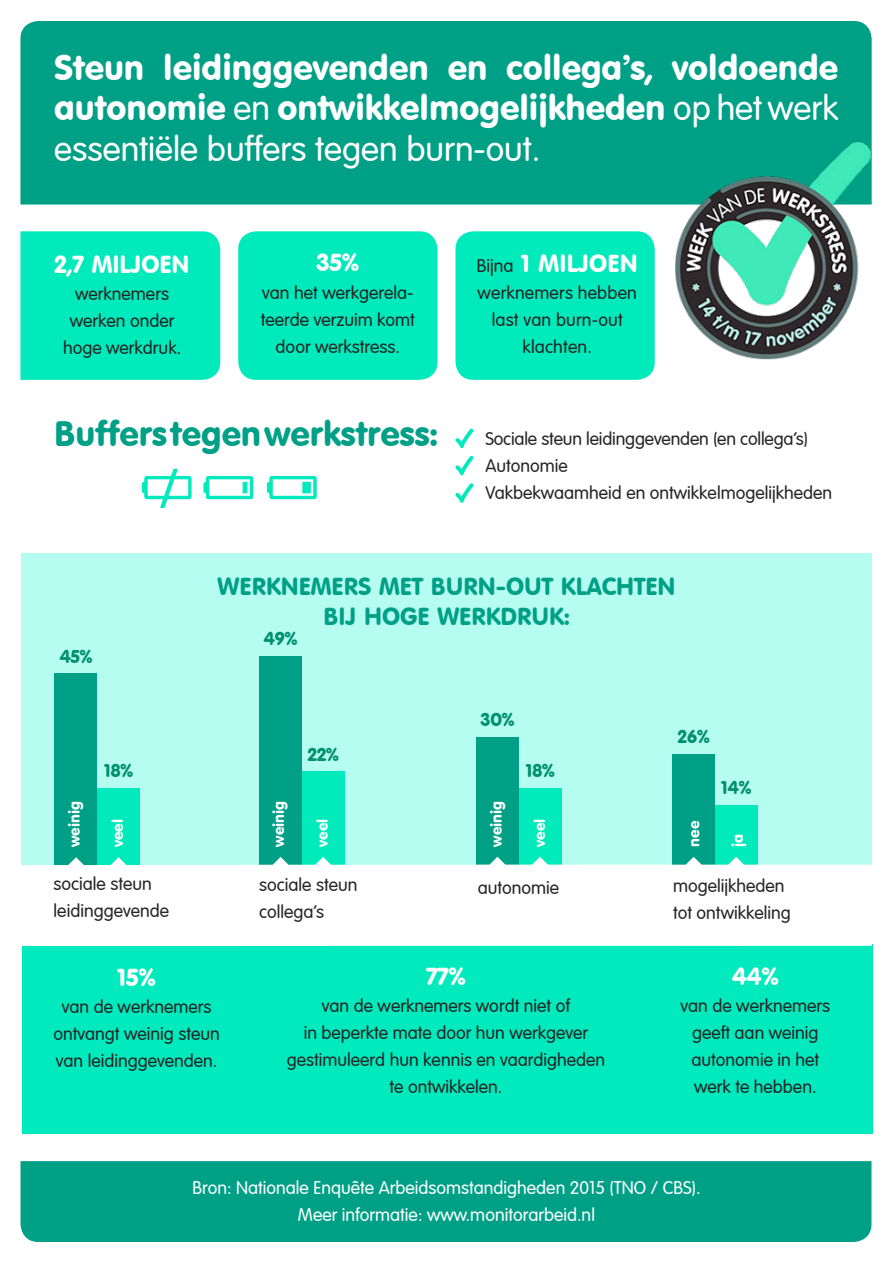
<style>
.page{position:relative;width:893px;height:1263px;background:#fff}
.page>*{position:absolute;margin:0;border:0;box-sizing:border-box;transform-origin:0 0}
.t1{font:34.5px/40.5px "VAG Rounded BT";color:#fff}
.t2{font:300 34.5px "VAG Rounded";color:#fff}
.t3{font:34.5px "VAG Rounded BT";color:#00a087}
.t4{font:24px/30px "VAG Rounded BT";color:#00a087;text-align:center}
.t5{font:24px "VAG Rounded BT";color:#fff}
.t6{font:300 18px/27px "VAG Rounded";color:#252525;text-align:center}
.t7{font:300 18px/27px "VAG Rounded";color:#fff;text-align:center}
.t8{font:18px "VAG Rounded BT";letter-spacing:-.01em;color:#00906f}
.t9{font:15px "VAG Rounded BT";color:#fff}
.s1{font-family:"VAG Rounded";font-weight:300}
.s2{font-family:"VAG Rounded";font-weight:300;font-size:18px;color:#252525}
</style>
<div class="page">
<div style="left:22px;top:945px;width:850px;height:189px;background:#00eabd"></div>
<div style="left:20px;top:21px;width:852px;height:184px;background:#00a087"></div>
<div style="left:21px;top:554px;width:851px;height:392px;background:#b5fdf0"></div>
<div style="left:455px;top:231px;width:200px;height:149px;background:#00eabb;border-radius:18px"></div>
<div style="left:55px;top:674px;width:42px;height:191px;background:#00a087"></div>
<div style="left:97px;top:788px;width:43px;height:77px;background:#00eabb"></div>
<img style="left:675px;top:141px;width:196px;height:219px">
<svg style="left:455px;top:428px;width:19px;height:20px"></svg>
<svg style="left:455px;top:456px;width:19px;height:19px"></svg>
<svg style="left:455px;top:483px;width:19px;height:20px"></svg>
<div style="left:20px;top:231px;width:200px;height:149px;background:#00eabb"></div>
<div style="left:21px;top:1161px;width:850px;height:81px;background:#00a087"></div>
<svg style="left:203px;top:476px;width:50px;height:23px"></svg>
<svg style="left:267px;top:476px;width:50px;height:23px"></svg>
<svg style="left:142px;top:469px;width:50px;height:39px"></svg>
<div style="left:259px;top:656px;width:43px;height:209px;background:#00a087"></div>
<div style="left:302px;top:771px;width:42px;height:94px;background:#00eabb"></div>
<div style="left:477px;top:737px;width:42px;height:127px;background:#00a087"></div>
<div style="left:519px;top:788px;width:43px;height:76px;background:#00eabb"></div>
<div style="left:672px;top:754px;width:43px;height:110px;background:#00a087"></div>
<div style="left:715px;top:805px;width:42px;height:59px;background:#00eabb"></div>
<svg style="left:21px;top:857px;width:851px;height:89px;background:#f3fdfb"></svg>
<div style="left:238px;top:231px;width:199px;height:149px;background:#00eabb;border-radius:18px"></div>
<h1 class="t1" style="left:54px;top:46px;width:786px">Steun leidinggevenden en collega’s, voldoende autonomie <span class="s1">en</span> ontwikkelmogelijkheden <span class="s1">op het werk</span></h1>
<h1 class="t2" style="left:54px;top:129px;width:488px">essentiële buffers tegen burn-out.</h1>
<h2 class="t5" style="left:55px;top:249px;width:136px">2,7 miljoen</h2>
<p class="t6" style="left:63px;top:280px;width:120px">werknemers werken onder hoge werkdruk.</p>
<h2 class="t5" style="left:317px;top:248px;width:44px">35%</h2>
<p class="t6" style="left:261px;top:279px;width:156px">van het werkgerela&shy;teerde verzuim komt door werkstress.</p>
<h1 class="t3" style="left:54px;top:411px;width:385px">Buffers tegen werkstress:</h1>
<h2 class="t5" style="left:477px;top:248px;width:77px"><span class="s2">Bijna</span> 1 MILJOEN</h2>
<p class="t6" style="left:478px;top:280px;width:161px">werknemers hebben last van burn-out klachten.</p>
<p class="t6" style="left:485px;top:426px;width:348px;text-align:left">Sociale steun leidinggevenden (en collega’s)<br>Autonomie<br>Vakbekwaamheid en ontwikkelmogelijkheden</p>
<h2 class="t4" style="left:218px;top:570px;width:459px">werknemers met burn-out klachten bij hoge werkdruk:</h2>
<p class="t8" style="left:264px;top:627px;width:35px">49%</p>
<p class="t8" style="left:60px;top:645px;width:34px">45%</p>
<p class="t8" style="left:481px;top:709px;width:35px">30%</p>
<p class="t8" style="left:678px;top:725px;width:33px">26%</p>
<p class="t8" style="left:308px;top:743px;width:33px">22%</p>
<p class="t8" style="left:105px;top:759px;width:30px">18%</p>
<p class="t8" style="left:526px;top:759px;width:30px">18%</p>
<p class="t8" style="left:721px;top:776px;width:31px">14%</p>
<p class="t9" style="left:65px;top:847px;width:47px;rotate:-90deg">weinig</p>
<p class="t9" style="left:108px;top:847px;width:29px;rotate:-90deg">veel</p>
<p class="t6" style="left:54px;top:871px;width:117px;text-align:left">sociale steun leidinggevende</p>
<p class="t9" style="left:269px;top:847px;width:47px;rotate:-90deg">weinig</p>
<p class="t9" style="left:313px;top:847px;width:29px;rotate:-90deg">veel</p>
<p class="t6" style="left:259px;top:872px;width:100px;text-align:left">sociale steun collega’s</p>
<p class="t9" style="left:487px;top:847px;width:47px;rotate:-90deg">weinig</p>
<p class="t9" style="left:530px;top:847px;width:29px;rotate:-90deg">veel</p>
<p class="t6" style="left:478px;top:875px;width:83px">autonomie</p>
<p class="t9" style="left:680px;top:854px;width:49px;rotate:-90deg">zonder</p>
<p class="t9" style="left:685px;top:847px;width:27px;rotate:-90deg">nee</p>
<p class="t9" style="left:728px;top:847px;width:15px;rotate:-90deg">ja</p>
<p class="t6" style="left:673px;top:872px;width:119px;text-align:left">mogelijkheden tot ontwikkeling</p>
<h2 class="t5" style="left:118px;top:962px;width:39px">15%</h2>
<p class="t6" style="left:54px;top:993px;width:168px">van de werknemers ontvangt weinig steun van leidinggevenden.</p>
<h2 class="t5" style="left:426px;top:961px;width:41px">77%</h2>
<p class="t6" style="left:287px;top:993px;width:320px">van de werknemers wordt niet of<br>in beperkte mate door hun werkgever gestimuleerd hun kennis en vaardigheden te ontwikkelen.</p>
<h2 class="t5" style="left:732px;top:961px;width:48px">44%</h2>
<p class="t6" style="left:681px;top:993px;width:151px">van de werknemers geeft aan weinig autonomie in het werk te hebben.</p>
<p class="t7" style="left:192px;top:1174px;width:509px">Bron: Nationale Enquête Arbeidsomstandigheden 2015 (TNO / CBS).<br>Meer informatie: www.monitorarbeid.nl</p>
</div>
